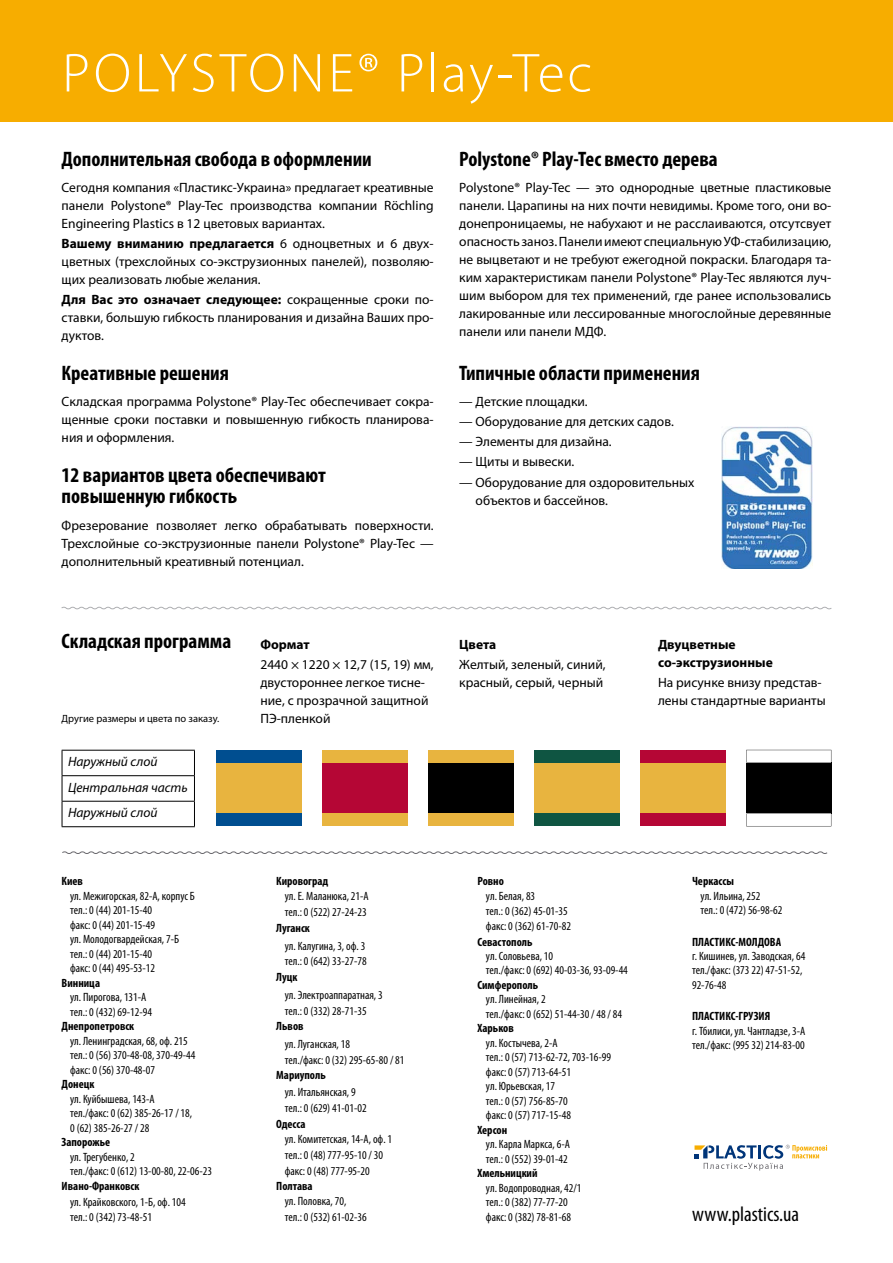
<style>
.page{position:relative;width:893px;height:1263px;background:#fff}
.page>*{position:absolute;margin:0;border:0;box-sizing:border-box;transform-origin:0 0}
.t1{font:300 55.35px "Myriad Pro";letter-spacing:.065em;color:#fff}
.t2{font:700 condensed 21px/21px "Myriad Pro";color:#000}
.t3{font:condensed 21px "Myriad Pro";color:#000}
.t4{font:13.5px/18px "Myriad Pro";color:#000;text-align:justify}
.t5{font:italic 13.5px/25.5px "Myriad Pro";color:#000}
.t6{font:700 13.5px/18px "Myriad Pro";color:#000}
.t7{font:condensed 12px/14.5px "Myriad Pro";color:#000}
.t8{font:700 condensed 12px "Myriad Pro";color:#000}
.t9{font:10.5px "Myriad Pro";color:#000}
.s1{font-weight:700}
</style>
<div class="page">
<svg style="left:61px;top:606px;width:771px;height:4px"></svg>
<div style="left:216px;top:762px;width:85px;height:52px;background:#e8b43f"></div>
<div style="left:216px;top:750px;width:85px;height:12px;background:#004e90"></div>
<div style="left:216px;top:814px;width:85px;height:12px;background:#004e90"></div>
<div style="left:322px;top:762px;width:85px;height:52px;background:#b50635"></div>
<div style="left:322px;top:750px;width:85px;height:12px;background:#e8b43f"></div>
<div style="left:322px;top:814px;width:85px;height:12px;background:#e8b43f"></div>
<div style="left:640px;top:762px;width:85px;height:52px;background:#e8b43f"></div>
<div style="left:640px;top:750px;width:85px;height:12px;background:#b50635"></div>
<div style="left:640px;top:814px;width:85px;height:12px;background:#b50635"></div>
<div style="left:428px;top:762px;width:85px;height:52px;background:#000"></div>
<div style="left:428px;top:750px;width:85px;height:12px;background:#e8b43f"></div>
<div style="left:428px;top:814px;width:85px;height:12px;background:#e8b43f"></div>
<div style="left:746px;top:762px;width:85px;height:52px;background:#000"></div>
<svg style="left:746px;top:750px;width:85px;height:12px"></svg>
<svg style="left:746px;top:814px;width:85px;height:12px"></svg>
<div style="left:534px;top:762px;width:85px;height:52px;background:#e8b43f"></div>
<div style="left:534px;top:750px;width:85px;height:12px;background:#0f5542"></div>
<div style="left:534px;top:814px;width:85px;height:12px;background:#0f5542"></div>
<hr style="left:62px;top:750px;width:133px;height:1px;background:#000">
<hr style="left:62px;top:775px;width:133px;height:1px;background:#000">
<hr style="left:62px;top:801px;width:133px;height:1px;background:#000">
<svg style="left:62px;top:750px;width:1px;height:76px"></svg>
<svg style="left:194px;top:750px;width:1px;height:76px"></svg>
<hr style="left:62px;top:826px;width:133px;height:1px;background:#000">
<svg style="left:62px;top:851px;width:766px;height:3px"></svg>
<svg style="left:694px;top:1145px;width:133px;height:25px"></svg>
<div style="left:0;top:0;width:893px;height:121px;background:#f7ad00"></div>
<img style="left:721px;top:426px;width:92px;height:142px">
<h1 class="t1" style="left:62px;top:43px;width:531px">POLYSTONE® PLAY-TEC</h1>
<h2 class="t2" style="left:62px;top:148px;width:312px">Дополнительная свобода в оформлении</h2>
<p class="t4" style="left:62px;top:178px;width:374px">Сегодня компания «Пластикс-Украина» предлагает креативные панели Polystone® Play-Tec производства компании Röchling Engineering Plastics в 12 цветовых вариантах.</p>
<p class="t4" style="left:62px;top:235px;width:374px"><span class="s1">Вашему вниманию предлагается</span> 6 одноцветных и 6 двух&shy;цветных (трехслойных со-экструзионных панелей), позволяю&shy;щих реализовать любые желания.</p>
<p class="t4" style="left:62px;top:291px;width:374px"><span class="s1">Для Вас это означает следующее:</span> сокращенные сроки по&shy;ставки, большую гибкость планирования и дизайна Ваших про&shy;дуктов.</p>
<h2 class="t2" style="left:62px;top:362px;width:169px">Креативные решения</h2>
<p class="t4" style="left:62px;top:392px;width:374px">Складская программа Polystone® Play-Tec обеспечивает сокра&shy;щенные сроки поставки и повышенную гибкость планирова&shy;ния и оформления.</p>
<h2 class="t2" style="left:62px;top:464px;width:266px">12 вариантов цвета обеспечивают повышенную гибкость</h2>
<p class="t4" style="left:62px;top:516px;width:374px">Фрезерование позволяет легко обрабатывать поверхности.<br>Трехслойные со-экструзионные панели Polystone® Play-Tec — дополнительный креативный потенциал.</p>
<h2 class="t2" style="left:459px;top:148px;width:260px">Polystone® Play-Tec вместо дерева</h2>
<p class="t4" style="left:459px;top:178px;width:374px">Polystone® Play-Tec — это однородные цветные пластиковые панели. Царапины на них почти невидимы. Кроме того, они во&shy;донепроницаемы, не набухают и не расслаиваются, отсутсвует опасность заноз. Панели имеют специальную УФ-стабилизацию, не выцветают и не требуют ежегодной покраски. Благодаря та&shy;ким характеристикам панели Polystone® Play-Tec являются луч&shy;шим выбором для тех применений, где ранее использовались лакированные или лессированные многослойные деревянные панели или панели МДФ.</p>
<h2 class="t2" style="left:459px;top:362px;width:242px">Типичные области применения</h2>
<p class="t4" style="left:459px;top:392px;width:130px">— Детские площадки.</p>
<p class="t4" style="left:459px;top:412px;width:216px">— Оборудование для детских садов.</p>
<p class="t4" style="left:459px;top:433px;width:154px">— Элементы для дизайна.</p>
<p class="t4" style="left:459px;top:453px;width:117px">— Щиты и вывески.</p>
<p class="t4" style="left:476px;top:473px;width:220px;text-indent:-16px">— Оборудование для оздоровительных объектов и бассейнов.</p>
<h2 class="t2" style="left:62px;top:630px;width:171px">Складская программа</h2>
<p class="t9" style="left:62px;top:712px;width:159px">Другие размеры и цвета по заказу.</p>
<p class="t5" style="left:68px;top:749px;width:121px">Наружный слой<br>Центральная часть<br>Наружный слой</p>
<p class="t8" style="left:62px;top:874px;width:23px">Киев</p>
<p class="t7" style="left:70px;top:888px;width:126px">ул. Межигорская, 82-А, корпус Б тел.: 0 (44) 201-15-40<br>факс: 0 (44) 201-15-49<br>ул. Молодогвардейская, 7-Б тел.: 0 (44) 201-15-40<br>факс: 0 (44) 495-53-12</p>
<p class="t8" style="left:62px;top:975px;width:40px">Винница</p>
<p class="t7" style="left:70px;top:990px;width:83px">ул. Пирогова, 131-А тел.: 0 (432) 69-12-94</p>
<p class="t8" style="left:62px;top:1019px;width:74px">Днепропетровск</p>
<p class="t7" style="left:70px;top:1033px;width:127px">ул. Ленинградская, 68, оф. 215 тел.: 0 (56) 370-48-08, 370-49-44 факс: 0 (56) 370-48-07</p>
<p class="t8" style="left:62px;top:1077px;width:34px">Донецк</p>
<p class="t7" style="left:70px;top:1091px;width:124px">ул. Куйбышева, 143-А тел./факс: 0 (62) 385-26-17 / 18,<br>0 (62) 385-26-27 / 28</p>
<p class="t8" style="left:62px;top:1135px;width:50px">Запорожье</p>
<p class="t7" style="left:70px;top:1149px;width:143px">ул. Трегубенко, 2<br>тел./факс: 0 (612) 13-00-80, 22-06-23</p>
<p class="t8" style="left:62px;top:1179px;width:79px">Ивано-Франковск</p>
<p class="t7" style="left:70px;top:1194px;width:117px;line-height:15.1px">ул. Крайковского, 1-Б, оф. 104 тел.: 0 (342) 73-48-51</p>
<p class="t6" style="left:260px;top:635px;width:51px">Формат</p>
<p class="t4" style="left:260px;top:655px;width:175px;text-align:left">2440 × 1220 × 12,7 (15, 19) мм, двустороннее легкое тисне&shy;ние, с прозрачной защитной<br>ПЭ-пленкой</p>
<p class="t6" style="left:459px;top:635px;width:38px">Цвета</p>
<p class="t4" style="left:459px;top:655px;width:148px">Желтый, зеленый, синий, красный, серый, черный</p>
<p class="t8" style="left:276px;top:874px;width:54px">Кировоград</p>
<p class="t7" style="left:285px;top:888px;width:85px;line-height:15.8px">ул. Е. Маланюка, 21-А тел.: 0 (522) 27-24-23</p>
<p class="t8" style="left:276px;top:920px;width:35px">Луганск</p>
<p class="t7" style="left:285px;top:937px;width:83px;line-height:15.8px">ул. Калугина, 3, оф. 3 тел.: 0 (642) 33-27-78</p>
<p class="t8" style="left:276px;top:969px;width:23px">Луцк</p>
<p class="t7" style="left:285px;top:987px;width:99px;line-height:15.8px">ул. Электроаппаратная, 3 тел.: 0 (332) 28-71-35</p>
<p class="t8" style="left:276px;top:1019px;width:29px">Львов</p>
<p class="t7" style="left:285px;top:1036px;width:121px;line-height:15.8px">ул. Луганская, 18<br>тел./факс: 0 (32) 295-65-80 / 81</p>
<p class="t8" style="left:276px;top:1067px;width:51px">Мариуполь</p>
<p class="t7" style="left:285px;top:1084px;width:83px;line-height:15.8px">ул. Итальянская, 9 тел.: 0 (629) 41-01-02</p>
<p class="t8" style="left:276px;top:1116px;width:31px">Одесса</p>
<p class="t7" style="left:285px;top:1131px;width:109px;line-height:15.8px">ул. Комитетская, 14-А, оф. 1 тел.: 0 (48) 777-95-10 / 30 факс: 0 (48) 777-95-20</p>
<p class="t8" style="left:276px;top:1178px;width:38px">Полтава</p>
<p class="t7" style="left:285px;top:1193px;width:83px;line-height:15.8px">ул. Половка, 70, тел.: 0 (532) 61-02-36</p>
<p class="t8" style="left:477px;top:874px;width:28px">Ровно</p>
<p class="t7" style="left:486px;top:888px;width:87px;line-height:15.1px">ул. Белая, 83<br>тел.: 0 (362) 45-01-35 факс: 0 (362) 61-70-82</p>
<p class="t8" style="left:477px;top:934px;width:57px">Севастополь</p>
<p class="t7" style="left:486px;top:948px;width:143px">ул. Соловьева, 10<br>тел./факс: 0 (692) 40-03-36, 93-09-44</p>
<p class="t8" style="left:477px;top:977px;width:62px">Симферополь</p>
<p class="t7" style="left:486px;top:992px;width:138px">ул. Линейная, 2<br>тел./факс: 0 (652) 51-44-30 / 48 / 84</p>
<p class="t8" style="left:477px;top:1021px;width:38px">Харьков</p>
<p class="t7" style="left:486px;top:1035px;width:127px">ул. Костычева, 2-А<br>тел.: 0 (57) 713-62-72, 703-16-99 факс: 0 (57) 713-64-51<br>ул. Юрьевская, 17<br>тел.: 0 (57) 756-85-70<br>факс: 0 (57) 717-15-48</p>
<p class="t8" style="left:477px;top:1122px;width:31px">Херсон</p>
<p class="t7" style="left:486px;top:1137px;width:85px">ул. Карла Маркса, 6-А тел.: 0 (552) 39-01-42</p>
<p class="t8" style="left:477px;top:1166px;width:62px">Хмельницкий</p>
<p class="t7" style="left:486px;top:1180px;width:97px">ул. Водопроводная, 42/1 тел.: 0 (382) 77-77-20 факс: 0 (382) 78-81-68</p>
<p class="t6" style="left:658px;top:635px;width:116px">Двуцветные со‑экструзионные</p>
<p class="t4" style="left:658px;top:673px;width:169px">На рисунке внизу представ&shy;лены стандартные варианты</p>
<p class="t8" style="left:692px;top:874px;width:43px">Черкассы</p>
<p class="t7" style="left:701px;top:888px;width:83px">ул. Ильина, 252<br>тел.: 0 (472) 56-98-62</p>
<p class="t8" style="left:692px;top:934px;width:91px">ПЛАСТИКС-МОЛДОВА</p>
<p class="t7" style="left:692px;top:948px;width:115px">г. Кишинев, ул. Заводская, 64 тел./факс: (373 22) 47-51-52,<br>92-76-48</p>
<p class="t8" style="left:692px;top:1008px;width:80px">ПЛАСТИКС-ГРУЗИЯ</p>
<p class="t7" style="left:692px;top:1023px;width:115px">г. Тбилиси, ул. Чантладзе, 3-А тел./факс: (995 32) 214-83-00</p>
<h2 class="t3" style="left:692px;top:1201px;width:109px">www.plastics.ua</h2>
</div>
